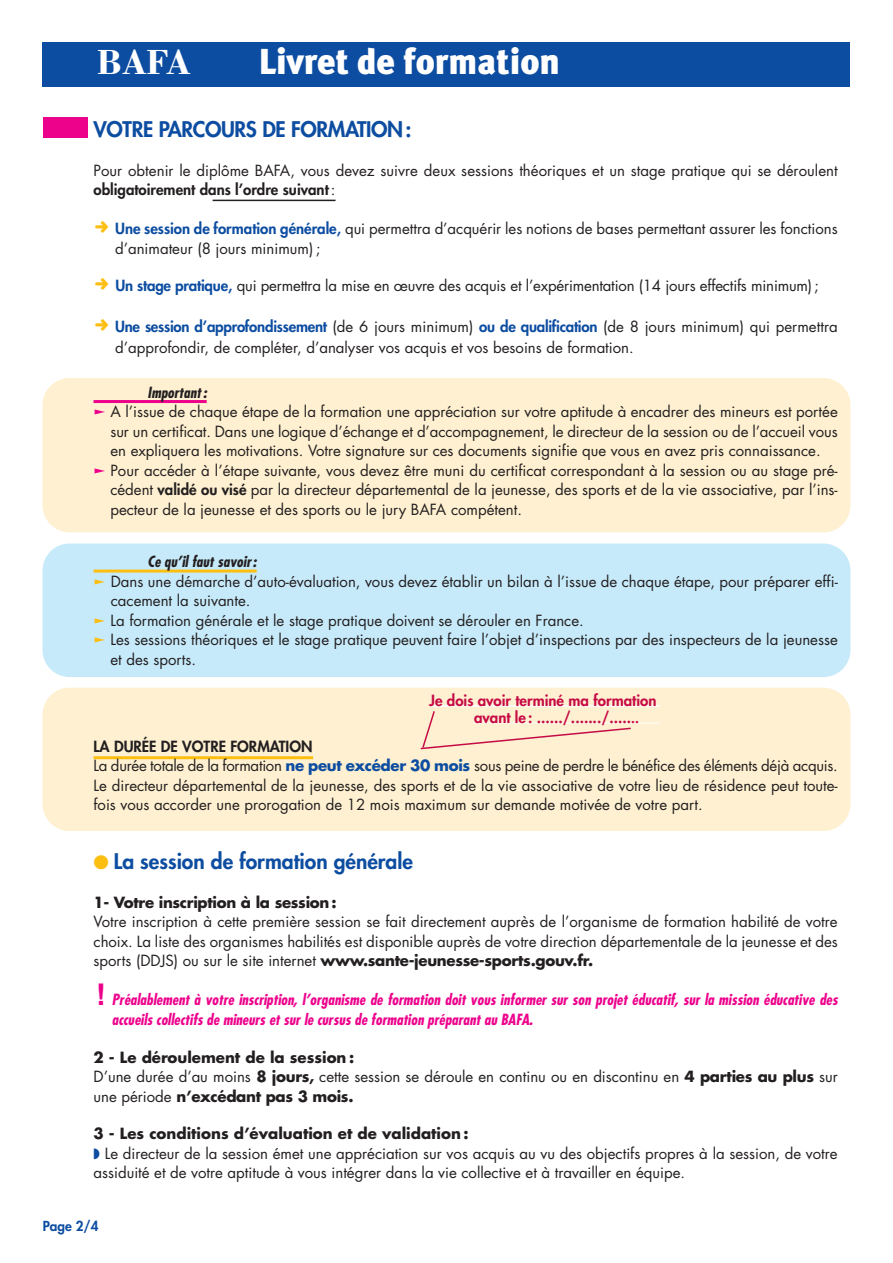
<style>
.page{position:relative;width:893px;height:1263px;background:#fff}
.page>*{position:absolute;margin:0;border:0;box-sizing:border-box;transform-origin:0 0}
.t1{font:900 36px "Meta Plus";color:#fff}
.t2{font:700 36px "Bodoni Std";color:#fff}
.t3{font:700 30px "Arial";color:#ed028c}
.t4{font:800 21px "Futura";color:#0d4da1}
.t5{font:800 21px "Futura";letter-spacing:-.02em;color:#0d4da1}
.t6{font:15px/19.5px "Futura";color:#231f20}
.t7{font:italic 700 condensed 15px/19.5px "Futura";color:#ed028c}
.t8{font:800 15px "Futura";color:#c60a45}
.t9{font:700 15px "Futura";letter-spacing:-.02em;color:#231f20}
.t10{font:italic 700 condensed 15px "Futura";letter-spacing:.005em;color:#231f20}
.t11{font:800 13.5px "Futura";color:#0d4da1}
.s1{font-weight:800}
.s2{font-weight:800;color:#0d4da1}
.s3{color:#ed028c}
.s4{color:#fdbe12}
.s5{font-size:13.5px}
.s6{font-weight:700;color:#0d4da1}
.s7{font-weight:700}
.s8{color:#0d4da1}
</style>
<div class="page">
<div style="left:43px;top:688px;width:807px;height:143px;background:#fef0d0"></div>
<div style="left:43px;top:543px;width:807px;height:134px;background:#c6eafa"></div>
<div style="left:43px;top:378px;width:807px;height:154px;background:#fef0d0"></div>
<div style="left:43px;top:43px;width:807px;height:44px;background:#0d4da1"></div>
<hr style="left:213px;top:200px;width:123px;height:1px;background:#231f20">
<hr style="left:94px;top:400px;width:113px;height:3px;background:#ed028c">
<hr style="left:94px;top:569px;width:163px;height:3px;background:#fdbe12">
<hr style="left:94px;top:756px;width:219px;height:3px;background:#fdbe12">
<div style="left:44px;top:117px;width:44px;height:20px;background:#ed028c"></div>
<hr style="left:474px;top:723px;width:186px;height:1px;background:#fff">
<hr style="left:429px;top:705px;width:230px;height:1px;background:#fff">
<hr style="left:429px;top:706px;width:230px;height:1px;background:#fff">
<svg style="left:419px;top:709px;width:213px;height:41px;background:#fbe6ca"></svg>
<h1 class="t2" style="left:97px;top:40px;width:96px">BAFA</h1>
<h1 class="t1" style="left:259px;top:40px;width:303px">Livret de formation</h1>
<h3 class="t5" style="left:94px;top:119px;width:319px">VOTRE PARCOURS DE FORMATION:</h3>
<p class="t6" style="left:94px;top:162px;width:746px">Pour obtenir le diplôme BAFA, vous devez suivre deux sessions théoriques et un stage pratique qui se déroulent <span class="s1">obligatoirement dans l’ordre suivant</span>:</p>
<p class="t6" style="left:115px;top:220px;width:724px"><span class="s2">Une session de formation générale,</span> qui permettra d’acquérir les notions de bases permettant assurer les fonctions d’animateur (8 jours minimum) ;</p>
<p class="t6" style="left:115px;top:277px;width:705px"><span class="s2">Un stage pratique,</span> qui permettra la mise en œuvre des acquis et l’expérimentation (14 jours effectifs minimum);</p>
<p class="t6" style="left:115px;top:317px;width:724px;line-height:21px"><span class="s2">Une session d’approfondissement</span> (de 6 jours minimum) <span class="s2">ou de qualification</span> (de 8 jours minimum) qui permettra d’approfondir, de compléter, d’analyser vos acquis et vos besoins de formation.</p>
<p class="t10" style="left:148px;top:386px;width:61px">Important :</p>
<p class="t6" style="left:110px;top:403px;width:729px;text-align:justify;text-indent:-17px"><span class="s3">❑</span> A l’issue de chaque étape de la formation une appréciation sur votre aptitude à encadrer des mineurs est portée sur un certificat. Dans une logique d’échange et d’accompagnement, le directeur de la session ou de l’accueil vous en expliquera les motivations. Votre signature sur ces documents signifie que vous en avez pris connaissance.</p>
<p class="t6" style="left:110px;top:462px;width:729px;text-align:justify;text-indent:-17px"><span class="s3">❑</span> Pour accéder à l’étape suivante, vous devez être muni du certificat correspondant à la session ou au stage pré&shy;cédent <span class="s1">validé ou visé</span> par la directeur départemental de la jeunesse, des sports et de la vie associative, par l’ins&shy;pecteur de la jeunesse et des sports ou le jury BAFA compétent.</p>
<p class="t10" style="left:148px;top:555px;width:111px">Ce qu’il faut savoir :</p>
<p class="t6" style="left:111px;top:573px;width:728px;text-indent:-17px"><span class="s4">❑</span> Dans une démarche d’auto-évaluation, vous devez établir un bilan à l’issue de chaque étape, pour préparer effi&shy;cacement la suivante.</p>
<p class="t6" style="left:94px;top:612px;width:492px"><span class="s4">❑</span> La formation générale et le stage pratique doivent se dérouler en France.</p>
<p class="t6" style="left:110px;top:631px;width:729px;text-indent:-17px"><span class="s4">❑</span> Les sessions théoriques et le stage pratique peuvent faire l’objet d’inspections par des inspecteurs de la jeunesse et des sports.</p>
<p class="t8" style="left:429px;top:693px;width:229px">Je dois avoir terminé ma formation</p>
<p class="t8" style="left:474px;top:710px;width:166px">avant le : ....../......./.....<span class="s5">..</span></p>
<p class="t6" style="left:94px;top:738px;width:746px"><span class="s1">LA DURÉE DE VOTRE FORMATION<br></span>La durée totale de la formation <span class="s6">ne peut excéder 30 mois</span> sous peine de perdre le bénéfice des éléments déjà acquis.<br>Le directeur départemental de la jeunesse, des sports et de la vie associative de votre lieu de résidence peut toute&shy;fois vous accorder une prorogation de 12 mois maximum sur demande motivée de votre part.</p>
<h3 class="t4" style="left:94px;top:851px;width:321px"><span class="s4">●</span> La session de formation générale</h3>
<p class="t9" style="left:94px;top:895px;width:244px">1- Votre inscription à la session :</p>
<p class="t6" style="left:94px;top:913px;width:746px;text-align:justify">Votre inscription à cette première session se fait directement auprès de l’organisme de formation habilité de votre choix. La liste des organismes habilités est disponible auprès de votre direction départementale de la jeunesse et des sports (DDJS) ou sur le site internet <span class="s7">www.sante-jeunesse-sports.gouv.fr.</span></p>
<p class="t7" style="left:112px;top:991px;width:727px">Préalablement à votre inscription, l’organisme de formation doit vous informer sur son projet éducatif, sur la mission éducative des accueils collectifs de mineurs et sur le cursus de formation préparant au BAFA.</p>
<p class="t6" style="left:94px;top:1048px;width:746px"><span class="s7">2 - Le déroulement de la session :<br></span>D’une durée d’au moins <span class="s7">8 jours,</span> cette session se déroule en continu ou en discontinu en <span class="s7">4 parties au plus</span> sur une période <span class="s7">n’excédant pas 3 mois.</span></p>
<p class="t6" style="left:94px;top:1125px;width:746px"><span class="s7">3 - Les conditions d’évaluation et de validation :<br></span><span class="s8">◗</span> Le directeur de la session émet une appréciation sur vos acquis au vu des objectifs propres à la session, de votre assiduité et de votre aptitude à vous intégrer dans la vie collective et à travailler en équipe.</p>
<p class="t11" style="left:43px;top:1219px;width:57px">Page 2/4</p>
<h2 class="t3" style="left:96px;top:977px;width:11px">!</h2>
</div>
